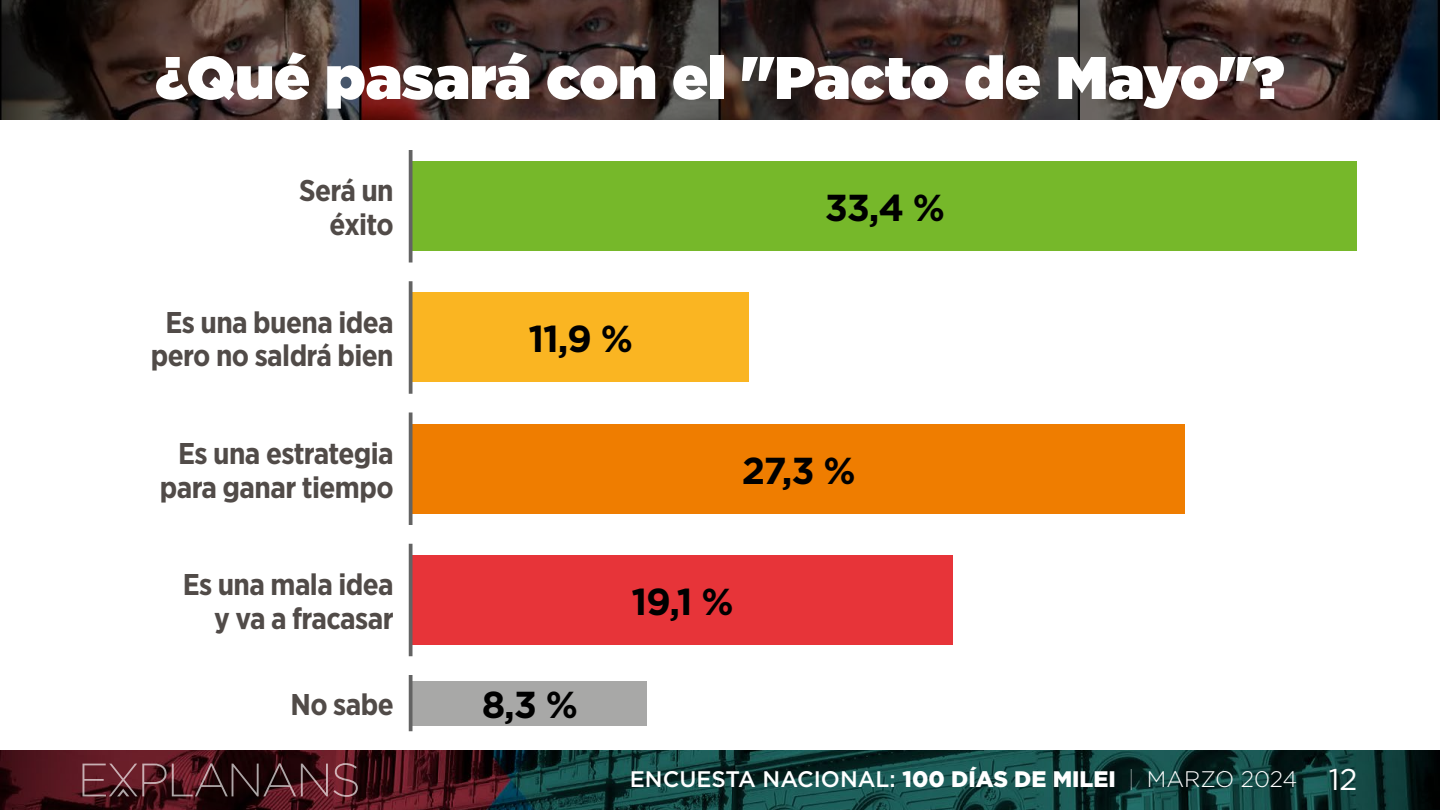
<style>
.page{position:relative;width:1440px;height:810px;background:#fff}
.page>*{position:absolute;margin:0;border:0;box-sizing:border-box;transform-origin:0 0}
.t1{font:900 60px "Gotham";color:#fff}
.t2{font:700 37.5px "Gotham";letter-spacing:-.035em;color:#000}
.t3{font:700 30px/33.8px "Gotham Narrow";letter-spacing:-.02em;color:#514b48;text-align:right}
.t4{font:500 22.5px "Gotham";color:#fff}
.s1{font-weight:900}
.s2{font-weight:100}
.s3{font-weight:300}
.s4{font-weight:400;font-size:30px}
</style>
<div class="page">
<img style="left:0;top:750px;width:1440px;height:60px">
<svg style="left:82px;top:763px;width:276px;height:34px;background:#56292f"></svg>
<svg style="left:0;top:0;width:1440px;height:120px;background:#3b2b28"></svg>
<div style="left:412px;top:161px;width:946px;height:90px;background:#76b82a"></div>
<div style="left:412px;top:292px;width:337px;height:90px;background:#fab522"></div>
<div style="left:412px;top:424px;width:773px;height:90px;background:#ef7d00"></div>
<div style="left:412px;top:555px;width:541px;height:90px;background:#e73439"></div>
<div style="left:412px;top:681px;width:235px;height:45px;background:#a8a8a7"></div>
<hr style="left:409px;top:150px;width:3px;height:112px;background:#636363">
<hr style="left:409px;top:281px;width:3px;height:113px;background:#636363">
<hr style="left:409px;top:412px;width:3px;height:113px;background:#636363">
<hr style="left:409px;top:544px;width:3px;height:112px;background:#636363">
<hr style="left:409px;top:675px;width:3px;height:56px;background:#636363">
<h1 class="t1" style="left:156px;top:35px;width:1130px">¿Qué pasará con el "Pacto de Mayo"?</h1>
<p class="t3" style="left:299px;top:174px;width:96px">Será un éxito</p>
<p class="t3" style="left:151px;top:305px;width:244px;text-align:center">Es una buena idea pero no saldrá bien</p>
<p class="t3" style="left:160px;top:436px;width:235px">Es una estrategia para ganar tiempo</p>
<p class="t3" style="left:183px;top:567px;width:213px">Es una mala idea y va a fracasar</p>
<p class="t3" style="left:291px;top:687px;width:105px">No sabe</p>
<p class="t2" style="left:529px;top:314px;width:106px">11,9 %</p>
<p class="t2" style="left:825px;top:183px;width:122px">33,4 %</p>
<p class="t2" style="left:482px;top:680px;width:98px">8,3 %</p>
<p class="t2" style="left:742px;top:446px;width:115px">27,3 %</p>
<p class="t2" style="left:632px;top:577px;width:104px">19,1 %</p>
<p class="t4" style="left:630px;top:764px;width:729px">ENCUESTA NACIONAL: <span class="s1">100 DÍAS DE MILEI</span> <span class="s2">|</span> <span class="s3">MARZO 2024</span> <span class="s4">12</span></p>
</div>
